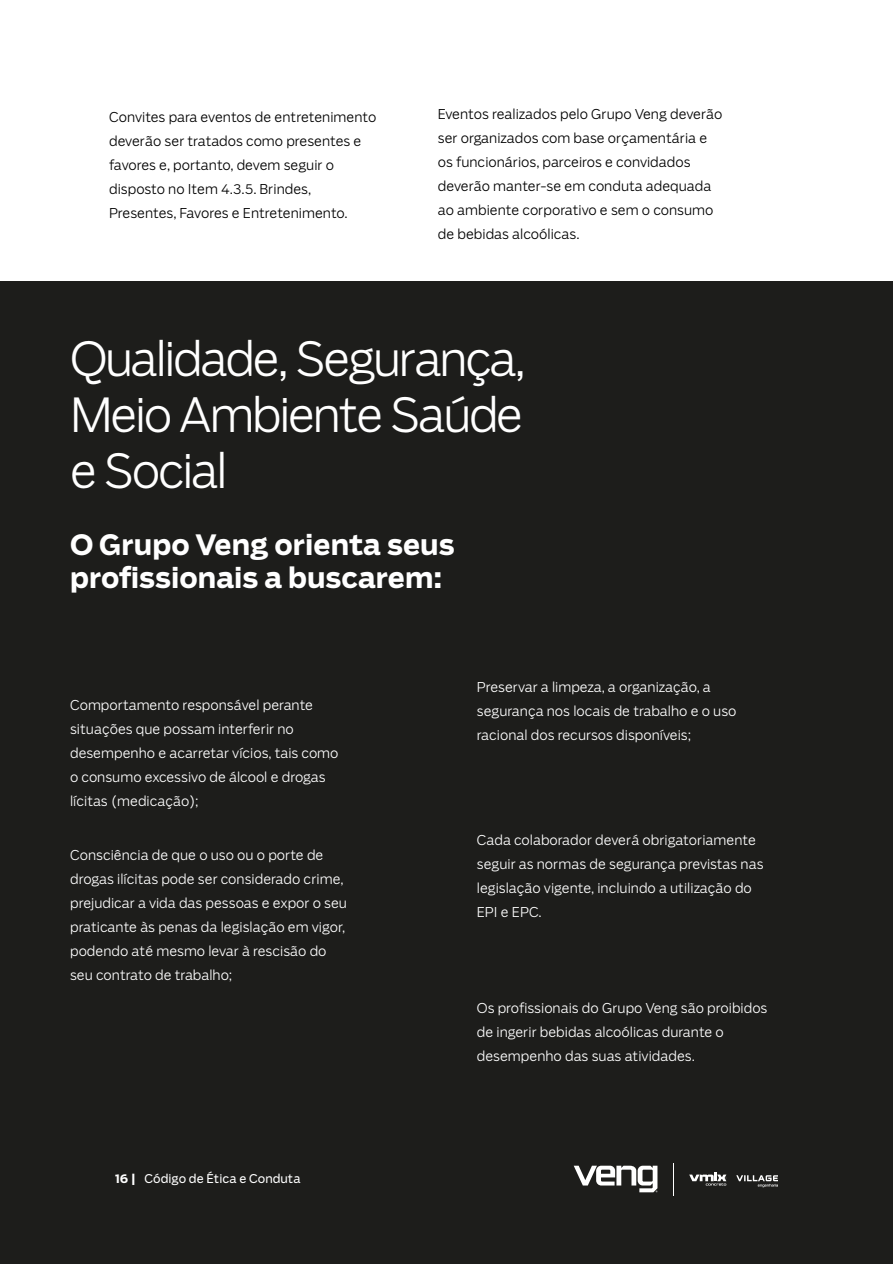
<style>
.page{position:relative;width:893px;height:1264px;background:#fff}
.page>*{position:absolute;margin:0;border:0;box-sizing:border-box;transform-origin:0 0}
.t1{font:300 46.65px/55.9px "Boomer";letter-spacing:-.05em;color:#fff;text-align:justify}
.t2{font:700 27.75px/33.6px "Boomer";color:#fff}
.t3{font:300 13.5px/24px "Boomer";color:#fff}
.t4{font:300 13.5px/24px "Boomer";color:#000}
.t5{font:12px "Boomer";color:#fff}
.s1{font-weight:700}
</style>
<div class="page">
<div style="left:0;top:281px;width:892px;height:982px;background:#1d1d1b"></div>
<hr style="left:673px;top:1162px;width:1px;height:33px;background:#fff">
<svg style="left:573px;top:1165px;width:84px;height:27px"></svg>
<svg style="left:689px;top:1172px;width:37px;height:13px"></svg>
<svg style="left:736px;top:1175px;width:42px;height:12px"></svg>
<p class="t4" style="left:109px;top:105px;width:269px">Convites para eventos de entretenimento deverão ser tratados como presentes e favores e, portanto, devem seguir o disposto no Item 4.3.5. Brindes, Presentes, Favores e Entretenimento.</p>
<p class="t4" style="left:438px;top:102px;width:286px">Eventos realizados pelo Grupo Veng deverão ser organizados com base orçamentária e os funcionários, parceiros e convidados deverão manter-se em conduta adequada ao ambiente corporativo e sem o consumo de bebidas alcoólicas.</p>
<h1 class="t1" style="left:70px;top:331px;width:457px">Qualidade, Segurança, Meio Ambiente Saúde e Social</h1>
<h2 class="t2" style="left:70px;top:527px;width:386px">O Grupo Veng orienta seus profissionais a buscarem:</h2>
<p class="t3" style="left:70px;top:692px;width:270px">Comportamento responsável perante situações que possam interferir no desempenho e acarretar vícios, tais como o consumo excessivo de álcool e drogas lícitas (medicação);</p>
<p class="t3" style="left:70px;top:843px;width:278px">Consciência de que o uso ou o porte de drogas ilícitas pode ser considerado crime, prejudicar a vida das pessoas e expor o seu praticante às penas da legislação em vigor, podendo até mesmo levar à rescisão do seu contrato de trabalho;</p>
<p class="t3" style="left:477px;top:675px;width:261px">Preservar a limpeza, a organização, a segurança nos locais de trabalho e o uso racional dos recursos disponíveis;</p>
<p class="t3" style="left:477px;top:828px;width:288px">Cada colaborador deverá obrigatoriamente seguir as normas de segurança previstas nas legislação vigente, incluindo a utilização do EPI e EPC.</p>
<p class="t3" style="left:477px;top:996px;width:292px">Os profissionais do Grupo Veng são proibidos de ingerir bebidas alcoólicas durante o desempenho das suas atividades.</p>
<p class="t5" style="left:115px;top:1171px;width:187px"><span class="s1">16 |</span> Código de Ética e Conduta</p>
</div>
